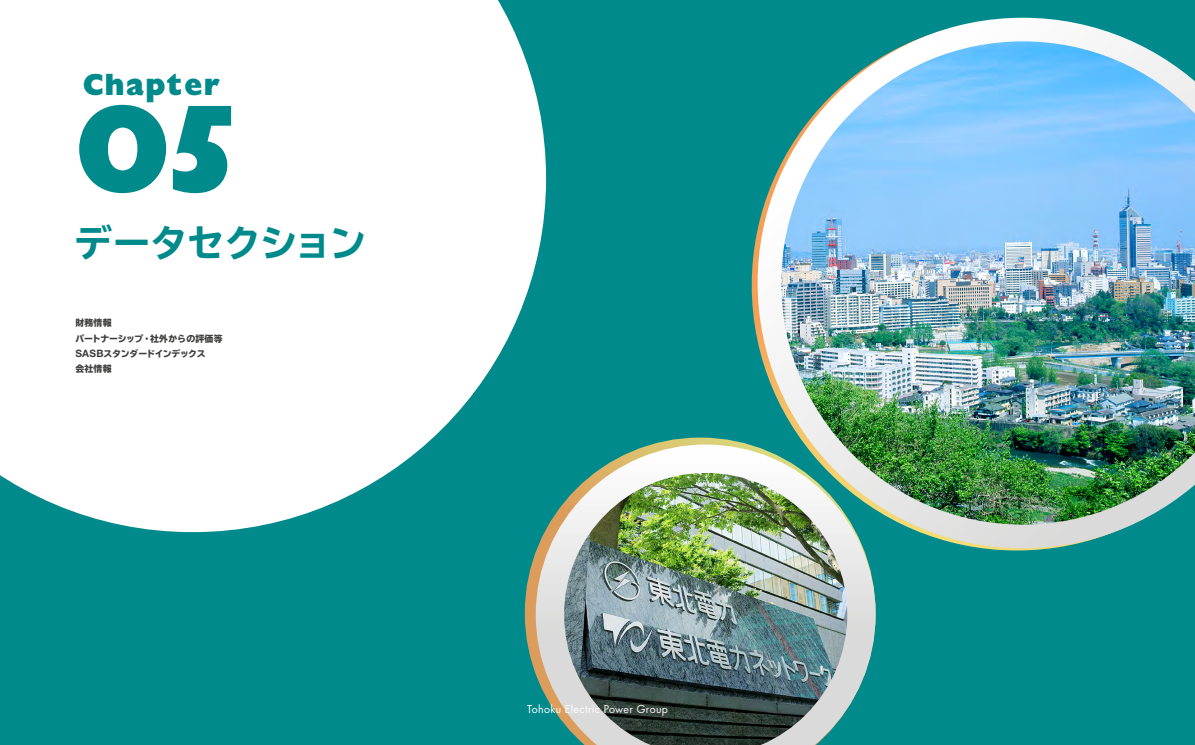
<style>
.page{position:relative;width:1195px;height:745px;background:#fff}
.page>*{position:absolute;margin:0;border:0;box-sizing:border-box;transform-origin:0 0}
.t1{font:124px "Gill Sans Std Extra Bold Disp";color:#008a8b}
.t2{font:700 expanded 37.25px "TBUD Go Std";letter-spacing:-.01em;color:#008a8b}
.t3{font:30.12px "Gill Sans Std Extra Bold Disp";letter-spacing:.05em;color:#008a8b}
.t4{font:10.62px "Futura Std";letter-spacing:.03em;color:#fff}
.t5{font:800 8.88px/15px "TBUD Go Std";color:#3c3c3b}
.s1{font-family:"Helvetica Neue LT Std";font-weight:700;font-size:10.12px}
</style>
<div class="page">
<div style="left:0;top:0;width:1194px;height:744px;background:#008a8b"></div>
<svg style="left:0;top:0;width:546px;height:531px;fill:#fff"></svg>
<img style="left:757px;top:18px;width:437px;height:530px">
<svg style="left:524px;top:437px;width:351px;height:235px"></svg>
<img style="left:535px;top:444px;width:340px;height:300px">
<h3 class="t3" style="left:83px;top:67px;width:138px">Chapter</h3>
<h1 class="t1" style="left:75px;top:75px;width:161px">05</h1>
<h2 class="t2" style="left:75px;top:222px;width:293px">データセクション</h2>
<p class="t5" style="left:75px;top:315px;width:149px">財務情報<br>パートナーシップ・社外からの評価等<br><span class="s1">SASB</span>スタンダードインデックス<br>会社情報</p>
<p class="t4" style="left:527px;top:701px;width:142px">Tohoku Electric Power Group</p>
</div>
